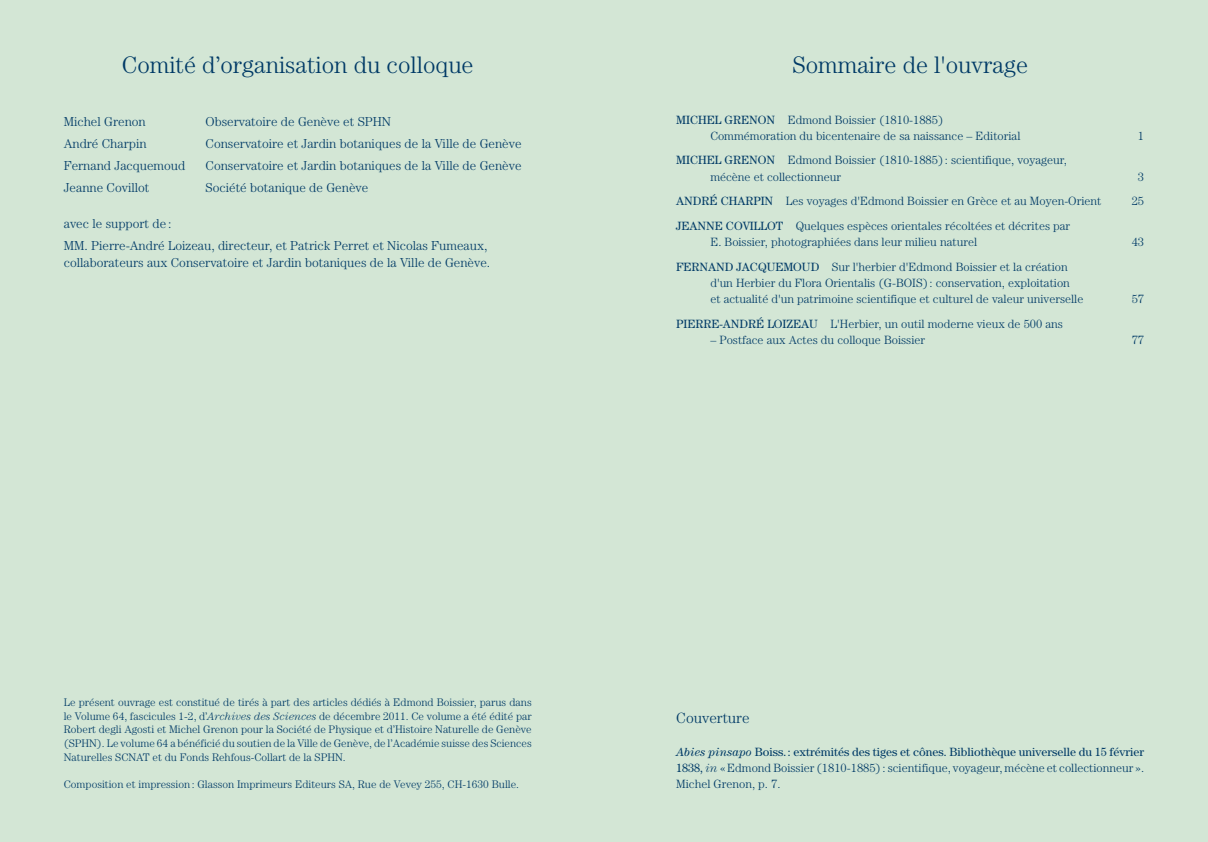
<style>
.page{position:relative;width:1208px;height:842px;background:#d3e6d5}
.page>*{position:absolute;margin:0;border:0;box-sizing:border-box;transform-origin:0 0}
.t1{font:300 24px "Century";color:#003a66}
.t2{font:300 15px "Century";color:#003a66}
.t3{font:300 13px/22px "Century";color:#003a66}
.t4{font:300 12px/16.1px "Century";color:#003a66}
.t5{font:300 11px/13.7px "Century";color:#003a66;text-align:justify}
.s1{font-style:italic}
.s2{font-weight:400}
.s3{font-weight:400;font-style:italic}
</style>
<div class="page">
<h1 class="t1" style="left:122px;top:57px;width:353px">Comité d’organisation du colloque</h1>
<p class="t3" style="left:64px;top:112px;width:84px">Michel Grenon</p>
<p class="t3" style="left:206px;top:112px;width:187px">Observatoire de Genève et SPHN</p>
<p class="t3" style="left:64px;top:134px;width:84px">André Charpin</p>
<p class="t3" style="left:206px;top:134px;width:317px">Conservatoire et Jardin botaniques de la Ville de Genève</p>
<p class="t3" style="left:64px;top:156px;width:123px">Fernand Jacquemoud</p>
<p class="t3" style="left:206px;top:156px;width:317px">Conservatoire et Jardin botaniques de la Ville de Genève</p>
<p class="t3" style="left:64px;top:178px;width:87px">Jeanne Covillot</p>
<p class="t3" style="left:206px;top:178px;width:164px">Société botanique de Genève</p>
<p class="t3" style="left:64px;top:213px;width:425px">avec le support de :<br>MM. Pierre-André Loizeau, directeur, et Patrick Perret et Nicolas Fumeaux,</p>
<p class="t3" style="left:64px;top:253px;width:428px">collaborateurs aux Conservatoire et Jardin botaniques de la Ville de Genève.</p>
<p class="t5" style="left:64px;top:696px;width:469px">Le présent ouvrage est constitué de tirés à part des articles dédiés à Edmond Boissier, parus dans le Volume 64, fascicules 1-2, d’<span class="s1">Archives des Sciences</span> de décembre 2011. Ce volume a été édité par Robert degli Agosti et Michel Grenon pour la Société de Physique et d’Histoire Naturelle de Genève (SPHN). Le volume 64 a bénéficié du soutien de la Ville de Genève, de l’Académie suisse des Sciences Naturelles SCNAT et du Fonds Rehfous-Collart de la SPHN.</p>
<p class="t5" style="left:64px;top:778px;width:457px">Composition et impression: Glasson Imprimeurs Editeurs SA, Rue de Vevey 255, CH-1630 Bulle.</p>
<h1 class="t1" style="left:792px;top:57px;width:237px">Sommaire de l'ouvrage</h1>
<p class="t4" style="left:710px;top:112px;width:312px;text-indent:-34px"><span class="s2">MICHEL GRENON</span> Edmond Boissier (1810-1885)<br>Commémoration du bicentenaire de sa naissance – Editorial</p>
<p class="t4" style="left:710px;top:153px;width:358px;text-indent:-34px"><span class="s2">MICHEL GRENON</span> Edmond Boissier (1810-1885) : scientifique, voyageur, mécène et collectionneur</p>
<p class="t4" style="left:1138px;top:129px;width:8px">1</p>
<p class="t4" style="left:1138px;top:169px;width:8px">3</p>
<p class="t4" style="left:676px;top:194px;width:426px"><span class="s2">ANDRÉ CHARPIN</span> Les voyages d'Edmond Boissier en Grèce et au Moyen-Orient</p>
<p class="t4" style="left:1131px;top:194px;width:14px">25</p>
<p class="t4" style="left:710px;top:219px;width:361px;text-indent:-34px"><span class="s2">JEANNE COVILLOT</span> Quelques espèces orientales récoltées et décrites par<br>E. Boissier, photographiées dans leur milieu naturel</p>
<p class="t4" style="left:1131px;top:235px;width:14px">43</p>
<p class="t4" style="left:710px;top:259px;width:374px;text-indent:-34px"><span class="s2">FERNAND JACQUEMOUD</span> Sur l'herbier d'Edmond Boissier et la création d'un Herbier du Flora Orientalis (G-BOIS) : conservation, exploitation<br>et actualité d'un patrimoine scientifique et culturel de valeur universelle</p>
<p class="t4" style="left:1131px;top:292px;width:14px">57</p>
<p class="t4" style="left:676px;top:316px;width:388px"><span class="s2">PIERRE-ANDRÉ LOIZEAU</span> L'Herbier, un outil moderne vieux de 500 ans</p>
<p class="t4" style="left:710px;top:333px;width:216px">– Postface aux Actes du colloque Boissier</p>
<p class="t4" style="left:1131px;top:333px;width:14px">77</p>
<p class="t2" style="left:676px;top:713px;width:75px">Couverture</p>
<p class="t4" style="left:676px;top:745px;width:469px;text-align:justify"><span class="s3">Abies pinsapo</span> <span class="s2">Boiss.: extrémités des tiges et cônes. Bibliothèque universelle du 15 février 1838,</span> <span class="s1">in</span> «Edmond Boissier (1810-1885) : scientifique, voyageur, mécène et collectionneur ».<br>Michel Grenon, p. 7.</p>
</div>
